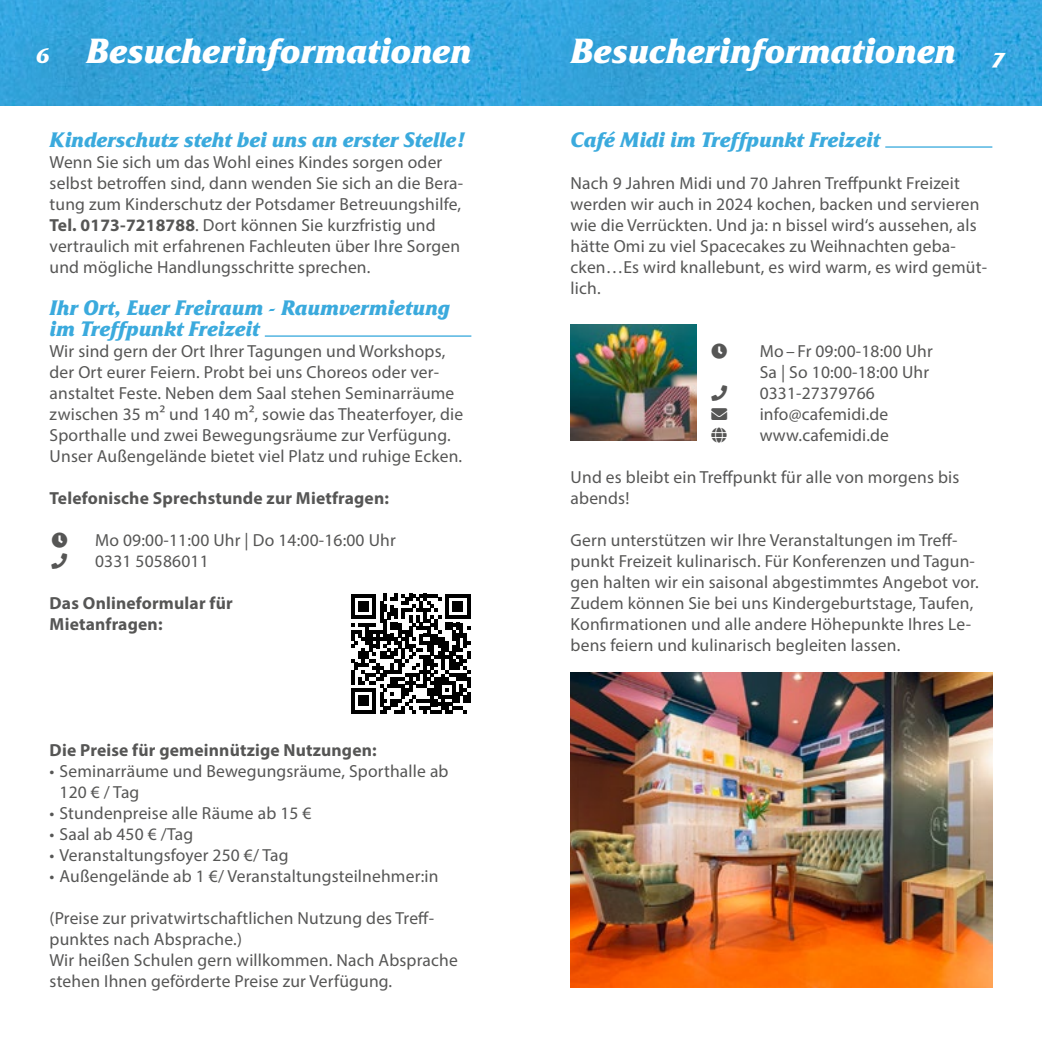
<style>
.page{position:relative;width:1042px;height:1042px;background:#fff}
.page>*{position:absolute;margin:0;border:0;box-sizing:border-box;transform-origin:0 0}
.t1{font:italic 700 35px "Friz Quadrata Std";color:#fff}
.titel_blau{font:italic 700 21px/21px "Friz Quadrata Std";color:#3baadd}
.fließtext{font:17.5px/21px "Myriad Pro";letter-spacing:.01em;color:#565655}
.fließtext-2{font:700 17.5px/21px "Myriad Pro";letter-spacing:.01em;color:#565655}
.s1{font-size:21px}
.s2{font-weight:700}
</style>
<div class="page">
<img style="left:0;top:0;width:521px;height:105px">
<svg style="left:521px;top:0;width:521px;height:105px;background:#34a3dc"></svg>
<hr style="left:885px;top:146px;width:107px;height:2px;background:#3baadd">
<hr style="left:265px;top:335px;width:206px;height:2px;background:#3baadd">
<img style="left:570px;top:672px;width:422px;height:315px">
<img style="left:570px;top:324px;width:126px;height:116px">
<svg style="left:351px;top:594px;width:119px;height:119px"></svg>
<h1 class="t1" style="left:36px;top:29px;width:437px"><span class="s1">6</span> Besucherinformationen</h1>
<h1 class="t1" style="left:570px;top:29px;width:436px">Besucherinformationen <span class="s1">7</span></h1>
<p class="titel_blau" style="left:50px;top:129px;width:417px">Kinderschutz steht bei uns an erster Stelle!</p>
<p class="fließtext" style="left:50px;top:151px;width:414px">Wenn Sie sich um das Wohl eines Kindes sorgen oder selbst betroffen sind, dann wenden Sie sich an die Bera&shy;tung zum Kinderschutz der Potsdamer Betreuungshilfe, <span class="s2">Tel. 0173-7218788</span>. Dort können Sie kurzfristig und vertraulich mit erfahrenen Fachleuten über Ihre Sorgen und mögliche Handlungsschritte sprechen.</p>
<p class="titel_blau" style="left:50px;top:297px;width:401px">Ihr Ort, Euer Freiraum - Raumvermietung im Treffpunkt Freizeit</p>
<p class="fließtext" style="left:50px;top:340px;width:415px">Wir sind gern der Ort Ihrer Tagungen und Workshops, der Ort eurer Feiern. Probt bei uns Choreos oder ver&shy;anstaltet Feste. Neben dem Saal stehen Seminarräume zwischen 35 m² und 140 m², sowie das Theaterfoyer, die Sporthalle und zwei Bewegungsräume zur Verfügung.<br>Unser Außengelände bietet viel Platz und ruhige Ecken.</p>
<p class="fließtext-2" style="left:50px;top:487px;width:341px">Telefonische Sprechstunde zur Mietfragen:</p>
<p class="fließtext" style="left:95px;top:529px;width:302px">Mo 09:00-11:00 Uhr | Do 14:00-16:00 Uhr</p>
<p class="fließtext" style="left:95px;top:550px;width:115px">0331 50586011</p>
<p class="fließtext-2" style="left:50px;top:592px;width:185px">Das Onlineformular für<br>Mietanfragen:</p>
<p class="fließtext-2" style="left:50px;top:739px;width:329px">Die Preise für gemeinnützige Nutzungen:</p>
<p class="fließtext" style="left:60px;top:760px;width:390px;text-indent:-10px">• Seminarräume und Bewegungsräume, Sporthalle ab<br>120 € / Tag</p>
<p class="fließtext" style="left:50px;top:802px;width:263px">• Stundenpreise alle Räume ab 15 €</p>
<p class="fließtext" style="left:50px;top:823px;width:145px">• Saal ab 450 € /Tag</p>
<p class="fließtext" style="left:50px;top:844px;width:240px">• Veranstaltungsfoyer 250 €/ Tag</p>
<p class="fließtext" style="left:50px;top:865px;width:390px">• Außengelände ab 1 €/ Veranstaltungsteilnehmer:in</p>
<p class="fließtext" style="left:50px;top:907px;width:386px">(Preise zur privatwirtschaftlichen Nutzung des Treff&shy;punktes nach Absprache.)</p>
<p class="fließtext" style="left:50px;top:949px;width:410px">Wir heißen Schulen gern willkommen. Nach Absprache stehen Ihnen geförderte Preise zur Verfügung.</p>
<p class="titel_blau" style="left:570px;top:129px;width:311px">Café Midi im Treffpunkt Freizeit</p>
<p class="fließtext" style="left:570px;top:172px;width:418px">Nach 9 Jahren Midi und 70 Jahren Treffpunkt Freizeit werden wir auch in 2024 kochen, backen und servieren wie die Verrückten. Und ja: n bissel wird‘s aussehen, als hätte Omi zu viel Spacecakes zu Weihnachten geba&shy;cken…Es wird knallebunt, es wird warm, es wird gemüt&shy;lich.</p>
<p class="fließtext" style="left:759px;top:340px;width:175px">Mo – Fr 09:00-18:00 Uhr<br>Sa | So 10:00-18:00 Uhr</p>
<p class="fließtext" style="left:759px;top:382px;width:117px">0331-27379766</p>
<p class="fließtext" style="left:759px;top:403px;width:130px">info@cafemidi.de</p>
<p class="fließtext" style="left:759px;top:424px;width:131px">www.cafemidi.de</p>
<p class="fließtext" style="left:570px;top:466px;width:390px">Und es bleibt ein Treffpunkt für alle von morgens bis abends!</p>
<p class="fließtext" style="left:570px;top:529px;width:410px">Gern unterstützen wir Ihre Veranstaltungen im Treff&shy;punkt Freizeit kulinarisch. Für Konferenzen und Tagun&shy;gen halten wir ein saisonal abgestimmtes Angebot vor.<br>Zudem können Sie bei uns Kindergeburtstage, Taufen, Konfirmationen und alle andere Höhepunkte Ihres Le&shy;bens feiern und kulinarisch begleiten lassen.</p>
</div>
